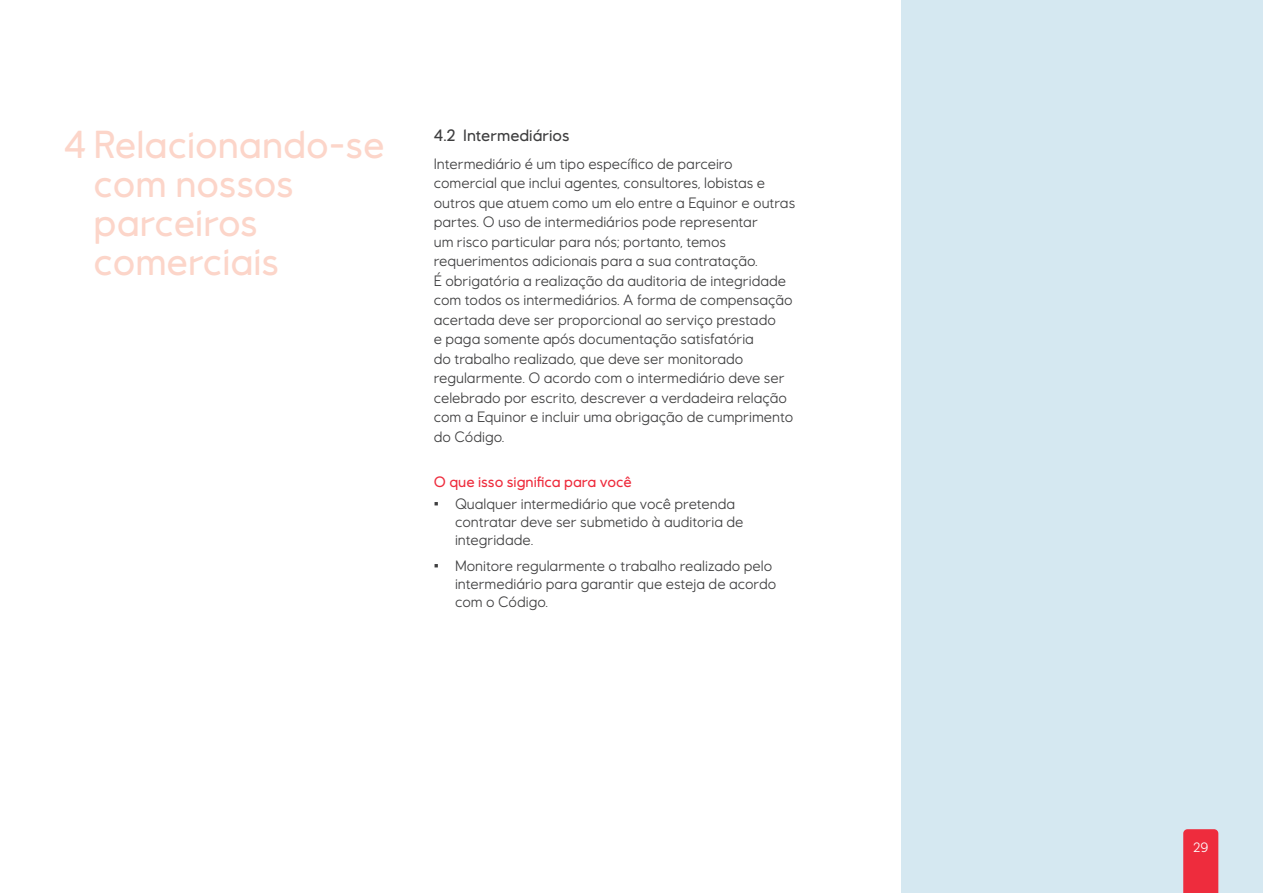
<style>
.page{position:relative;width:1263px;height:893px;background:#fff}
.page>*{position:absolute;margin:0;border:0;box-sizing:border-box;transform-origin:0 0}
.section_title{font:500 39px/39px "Equinor";color:#fcd5c9}
.content_section_head{font:500 16.5px "Equinor";color:#3e3e3f}
.body{font:15px/19.5px "Equinor";color:#3e3e3f}
.meaning{font:500 15px "Equinor";color:#ee2c3d}
.t1{font:13.5px "Equinor";color:#fff}
</style>
<div class="page">
<div style="left:901px;top:0;width:362px;height:893px;background:#d5e8f1"></div>
<div style="left:1183px;top:829px;width:35px;height:64px;background:#ee2c3d"></div>
<p class="section_title" style="left:94px;top:125px;width:293px;text-indent:-30px">4 Relacionando-se com nossos parceiros comerciais</p>
<p class="content_section_head" style="left:434px;top:125px;width:137px">4.2 Intermediários</p>
<p class="body" style="left:434px;top:153px;width:363px">Intermediário é um tipo específico de parceiro comercial que inclui agentes, consultores, lobistas e outros que atuem como um elo entre a Equinor e outras partes. O uso de intermediários pode representar<br>um risco particular para nós; portanto, temos requerimentos adicionais para a sua contratação.<br>É obrigatória a realização da auditoria de integridade com todos os intermediários. A forma de compensação acertada deve ser proporcional ao serviço prestado<br>e paga somente após documentação satisfatória<br>do trabalho realizado, que deve ser monitorado regularmente. O acordo com o intermediário deve ser celebrado por escrito, descrever a verdadeira relação com a Equinor e incluir uma obrigação de cumprimento do Código.</p>
<p class="meaning" style="left:434px;top:473px;width:200px">O que isso significa para você</p>
<p class="body" style="left:455px;top:494px;width:290px;line-height:18px;text-indent:-21px">• Qualquer intermediário que você pretenda contratar deve ser submetido à auditoria de integridade.</p>
<p class="body" style="left:455px;top:557px;width:323px;line-height:18px;text-indent:-21px">• Monitore regularmente o trabalho realizado pelo intermediário para garantir que esteja de acordo com o Código.</p>
<p class="t1" style="left:1193px;top:839px;width:17px">29</p>
</div>
